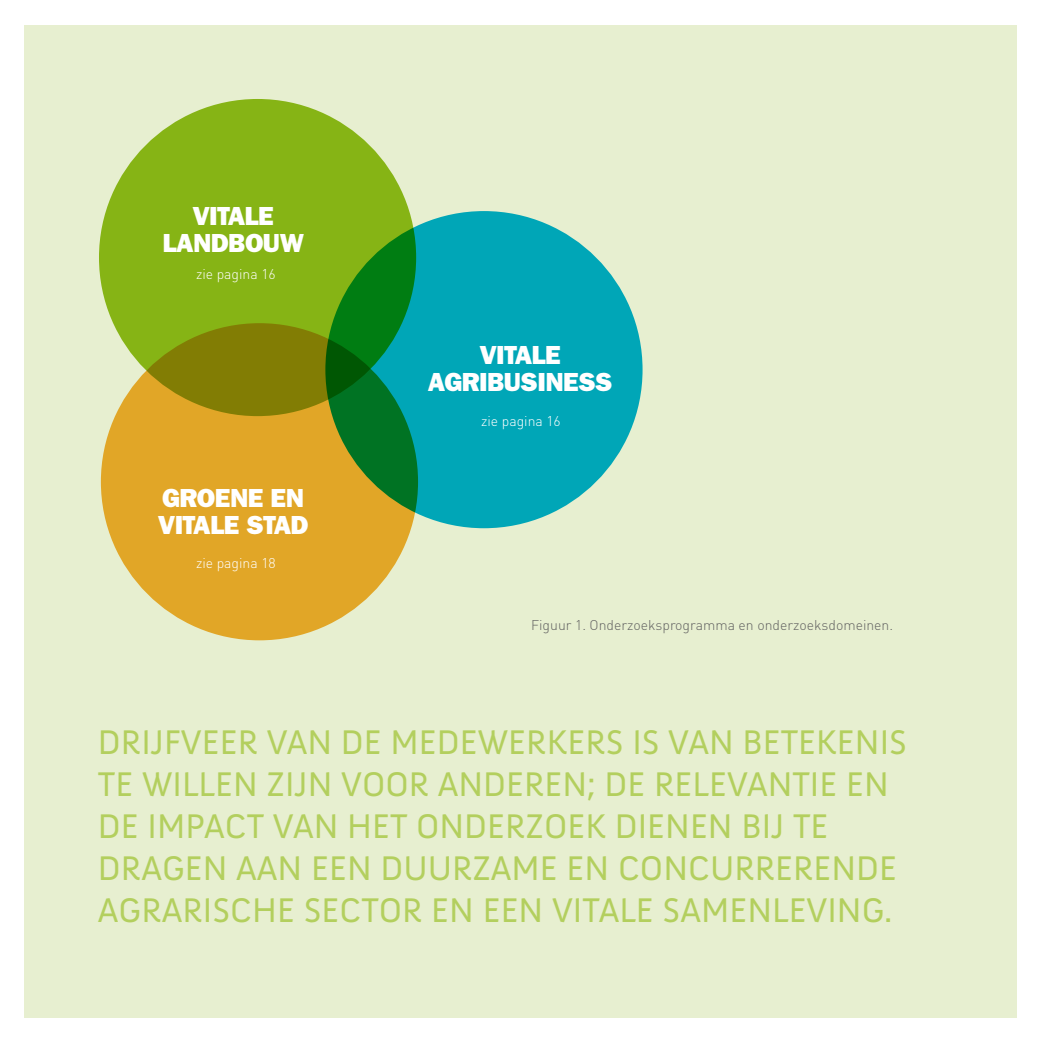
<style>
.page{position:relative;width:1042px;height:1042px;background:#fff}
.page>*{position:absolute;margin:0;border:0;box-sizing:border-box;transform-origin:0 0}
.t1{font:35px/42px "Anivers";color:#b3cf5e}
.t2{font:800 26.25px/26.9px "Franklin Gothic";letter-spacing:-.02em;color:#fff;text-align:center}
.t3{font:300 14px "DIN";color:#626261}
.t4{font:300 14px "DIN";color:#fff}
</style>
<div class="page">
<div style="left:25px;top:25px;width:992px;height:992px;background:#e7efd0"></div>
<div style="left:99px;top:99px;width:317px;height:317px;background:#86b415;border-radius:50%"></div>
<svg style="left:325px;top:211px;width:317px;height:317px;background:#00a1a6"></svg>
<svg style="left:101px;top:323px;width:317px;height:317px;background:#b89920"></svg>
<p class="t2" style="left:163px;top:203px;width:143px">VITALE<br>LANDBOUW</p>
<p class="t4" style="left:196px;top:265px;width:81px">zie pagina 16</p>
<p class="t2" style="left:158px;top:484px;width:152px;text-align:left">GROENE EN<br>VITALE STAD</p>
<p class="t4" style="left:196px;top:554px;width:81px">zie pagina 18</p>
<p class="t2" style="left:428px;top:342px;width:186px">VITALE<br>AGRIBUSINESS</p>
<p class="t4" style="left:481px;top:412px;width:81px">zie pagina 16</p>
<p class="t3" style="left:531px;top:616px;width:363px">Figuur 1. Onderzoeksprogramma en onderzoeksdomeinen.</p>
<p class="t1" style="left:98px;top:721px;width:810px">DRIJFVEER VAN DE MEDEWERKERS IS VAN BETEKENIS TE WILLEN ZIJN VOOR AND EREN; D E RELEVANTIE EN DE IMPACT VAN HET ONDERZOEK DIENEN BIJ TE DRAGEN AAN EEN DUURZAME EN CONCURRERENDE AGRARISCHE SECTOR EN EEN VITALE SAMENLEVING.</p>
</div>
